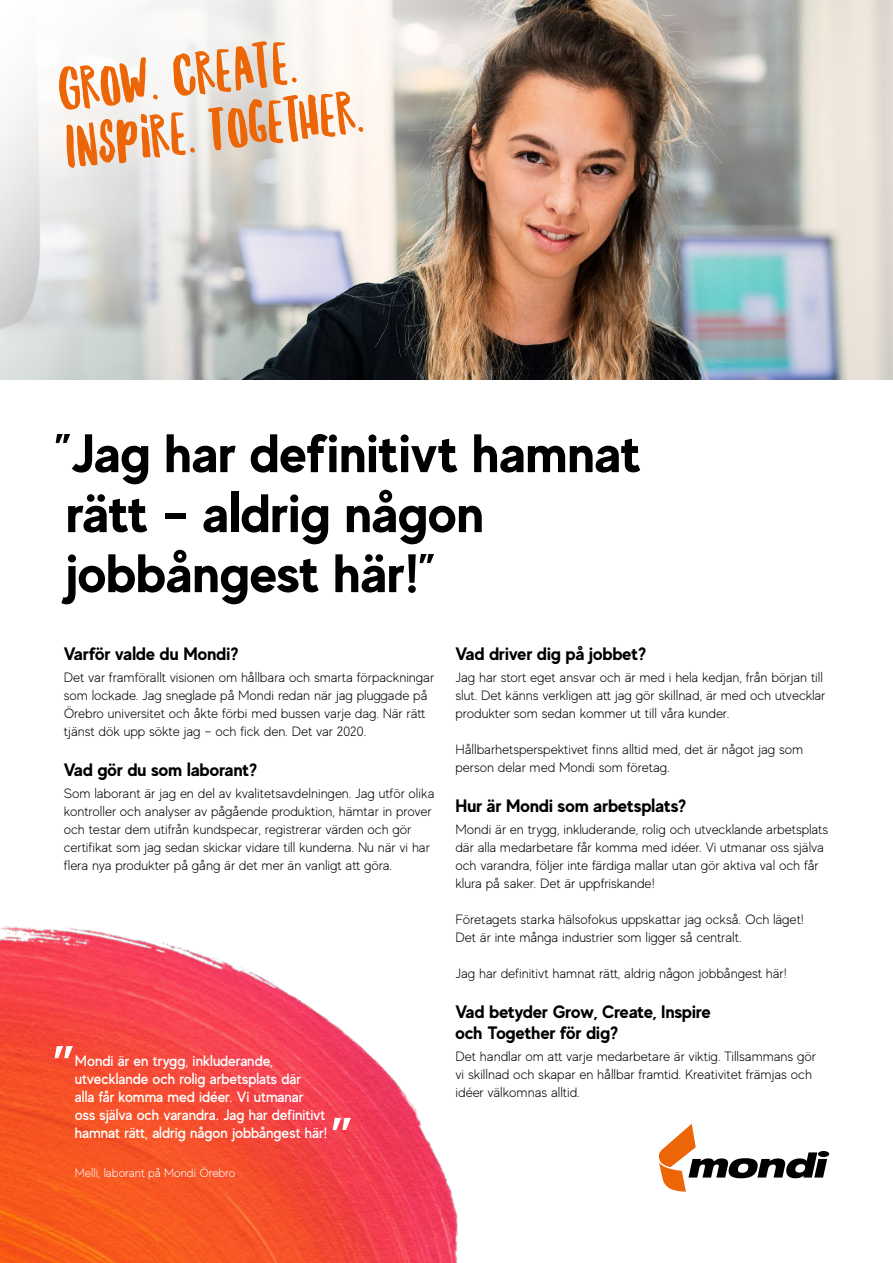
<style>
.page{position:relative;width:893px;height:1263px;background:#fff}
.page>*{position:absolute;margin:0;border:0;box-sizing:border-box;transform-origin:0 0}
.t1{font:500 72px "MADE Evolve Sans";color:#fff}
.t2{font:62.4px/57.2px "Northern Soul Caps";color:#ec6608}
.t3{font:700 54px/60px "MADE Evolve Sans";color:#000}
.t4{font:700 18px/21.6px "MADE Evolve Sans";color:#000}
.t5{font:500 15px/18px "MADE Evolve Sans";letter-spacing:-.005em;color:#fff}
.t6{font:300 13.5px/18px "MADE Evolve Sans";color:#000}
.t7{font:300 12px "MADE Evolve Sans";letter-spacing:-.01em;color:#fff}
</style>
<div class="page">
<img style="left:0;top:0;width:893px;height:379px">
<img style="left:0;top:926px;width:458px;height:337px">
<div style="left:818px;top:1151px;width:11px;height:6px;background:#000;border-radius:50%"></div>
<svg style="left:658px;top:1124px;width:169px;height:68px"></svg>
<h2 class="t2" style="left:54px;top:61px;width:301px;rotate:-7deg">Grow. Create.<br>Inspire. Together.</h2>
<h3 class="t3" style="left:55px;top:422px;width:588px">”Jag har definitivt hamnat rätt – aldrig någon jobbångest här!”</h3>
<h3 class="t4" style="left:64px;top:642px;width:176px">Varför valde du Mondi?</h3>
<p class="t6" style="left:64px;top:668px;width:372px">Det var framförallt visionen om hållbara och smarta förpackningar som lockade. Jag sneglade på Mondi redan när jag pluggade på Örebro universitet och åkte förbi med bussen varje dag. När rätt tjänst dök upp sökte jag – och fick den. Det var 2020.</p>
<h3 class="t4" style="left:64px;top:758px;width:195px">Vad gör du som laborant?</h3>
<p class="t6" style="left:64px;top:784px;width:372px">Som laborant är jag en del av kvalitetsavdelningen. Jag utför olika kontroller och analyser av pågående produktion, hämtar in prover och testar dem utifrån kundspecar, registrerar värden och gör certifikat som jag sedan skickar vidare till kunderna. Nu när vi har flera nya produkter på gång är det mer än vanligt att göra.</p>
<h1 class="t1" style="left:51px;top:1027px;width:26px">”</h1>
<p class="t5" style="left:75px;top:1052px;width:254px">Mondi är en trygg, inkluderande, utvecklande och rolig arbetsplats där<br>alla får komma med idéer. Vi utmanar oss själva och varandra. Jag har definitivt hamnat rätt, aldrig någon jobbångest här!</p>
<p class="t7" style="left:75px;top:1166px;width:162px">Melli, laborant på Mondi Örebro</p>
<h1 class="t1" style="left:329px;top:1098px;width:26px">”</h1>
<h3 class="t4" style="left:455px;top:642px;width:192px">Vad driver dig på jobbet?</h3>
<p class="t6" style="left:455px;top:668px;width:371px">Jag har stort eget ansvar och är med i hela kedjan, från början till slut. Det känns verkligen att jag gör skillnad, är med och utvecklar produkter som sedan kommer ut till våra kunder.</p>
<p class="t6" style="left:455px;top:740px;width:349px">Hållbarhetsperspektivet finns alltid med, det är något jag som person delar med Mondi som företag.</p>
<h3 class="t4" style="left:455px;top:794px;width:232px">Hur är Mondi som arbetsplats?</h3>
<p class="t6" style="left:455px;top:820px;width:374px">Mondi är en trygg, inkluderande, rolig och utvecklande arbetsplats där alla medarbetare får komma med idéer. Vi utmanar oss själva och varandra, följer inte färdiga mallar utan gör aktiva val och får klura på saker. Det är uppfriskande!</p>
<p class="t6" style="left:455px;top:910px;width:350px">Företagets starka hälsofokus uppskattar jag också. Och läget!<br>Det är inte många industrier som ligger så centralt.</p>
<p class="t6" style="left:455px;top:964px;width:333px">Jag har definitivt hamnat rätt, aldrig någon jobbångest här!</p>
<h3 class="t4" style="left:455px;top:1000px;width:257px">Vad betyder Grow, Create, Inspire och Together för dig?</h3>
<p class="t6" style="left:455px;top:1047px;width:362px">Det handlar om att varje medarbetare är viktig. Tillsammans gör vi skillnad och skapar en hållbar framtid. Kreativitet främjas och idéer välkomnas alltid.</p>
</div>
